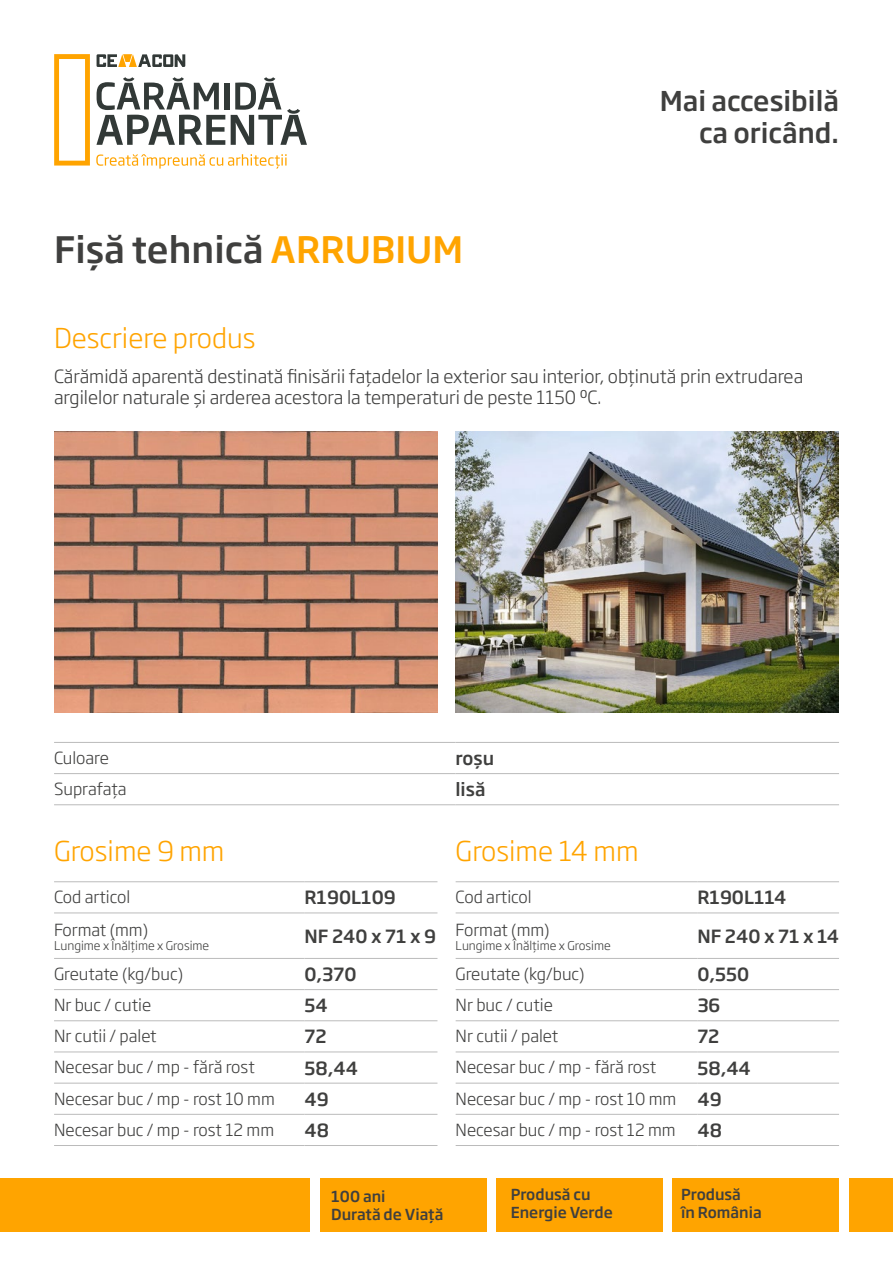
<style>
.page{position:relative;width:893px;height:1263px;background:#fff}
.page>*{position:absolute;margin:0;border:0;box-sizing:border-box;transform-origin:0 0}
.t1{font:500 36px "Soho Gothic Pro";color:#3f3f3e}
.t2{font:300 27px "Soho Gothic Pro";color:#ffa400}
.t3{font:500 27px/32.4px "Soho Gothic Pro";color:#3f3f3e;text-align:right}
.t4{font:300 18px/21.6px "Soho Gothic Pro";color:#3f3f3e}
.t5{font:500 18px "Soho Gothic Pro";color:#3f3f3e}
.t6{font:300 16.5px/31.2px "Soho Gothic Pro";color:#3f3f3e}
.t7{font:500 15px/18px "Soho Gothic Pro";color:#3f3f3e}
.t8{font:300 12px "Soho Gothic Pro";color:#3f3f3e}
.s1{color:#ffa400}
.s2{font-weight:500;font-size:18px}
</style>
<div class="page">
<div style="left:849px;top:1178px;width:44px;height:53px;background:#ffa400"></div>
<div style="left:497px;top:1178px;width:166px;height:53px;background:#ffa400"></div>
<div style="left:672px;top:1178px;width:167px;height:53px;background:#ffa400"></div>
<div style="left:320px;top:1178px;width:167px;height:53px;background:#ffa400"></div>
<div style="left:0;top:1178px;width:309px;height:53px;background:#ffa400"></div>
<svg style="left:97px;top:54px;width:88px;height:13px"></svg>
<div style="left:225px;top:83px;width:5px;height:26px;background:#323937"></div>
<svg style="left:96px;top:154px;width:191px;height:14px"></svg>
<svg style="left:54px;top:54px;width:36px;height:112px"></svg>
<svg style="left:96px;top:77px;width:129px;height:68px"></svg>
<svg style="left:231px;top:77px;width:76px;height:68px"></svg>
<img style="left:54px;top:432px;width:383px;height:280px">
<img style="left:455px;top:432px;width:384px;height:280px">
<hr style="left:54px;top:742px;width:401px;height:1px;background:#bbb">
<hr style="left:455px;top:742px;width:384px;height:1px;background:#bbb">
<hr style="left:54px;top:773px;width:401px;height:1px;background:#bbb">
<hr style="left:455px;top:773px;width:384px;height:1px;background:#bbb">
<hr style="left:54px;top:804px;width:401px;height:1px;background:#bbb">
<hr style="left:455px;top:804px;width:384px;height:1px;background:#bbb">
<hr style="left:54px;top:881px;width:250px;height:1px;background:#bbb">
<hr style="left:304px;top:881px;width:133px;height:1px;background:#bbb">
<hr style="left:54px;top:912px;width:250px;height:1px;background:#bbb">
<hr style="left:304px;top:912px;width:133px;height:1px;background:#bbb">
<hr style="left:54px;top:958px;width:250px;height:1px;background:#bbb">
<hr style="left:304px;top:958px;width:133px;height:1px;background:#bbb">
<hr style="left:54px;top:989px;width:250px;height:1px;background:#bbb">
<hr style="left:304px;top:989px;width:133px;height:1px;background:#bbb">
<hr style="left:54px;top:1020px;width:250px;height:1px;background:#bbb">
<hr style="left:304px;top:1020px;width:133px;height:1px;background:#bbb">
<hr style="left:54px;top:1051px;width:250px;height:1px;background:#bbb">
<hr style="left:304px;top:1051px;width:133px;height:1px;background:#bbb">
<hr style="left:54px;top:1083px;width:250px;height:1px;background:#bbb">
<hr style="left:304px;top:1083px;width:133px;height:1px;background:#bbb">
<hr style="left:54px;top:1114px;width:250px;height:1px;background:#bbb">
<hr style="left:304px;top:1114px;width:133px;height:1px;background:#bbb">
<hr style="left:54px;top:1145px;width:250px;height:1px;background:#bbb">
<hr style="left:304px;top:1145px;width:133px;height:1px;background:#bbb">
<hr style="left:456px;top:881px;width:241px;height:1px;background:#bbb">
<hr style="left:697px;top:881px;width:142px;height:1px;background:#bbb">
<hr style="left:456px;top:912px;width:241px;height:1px;background:#bbb">
<hr style="left:697px;top:912px;width:142px;height:1px;background:#bbb">
<hr style="left:456px;top:958px;width:241px;height:1px;background:#bbb">
<hr style="left:697px;top:958px;width:142px;height:1px;background:#bbb">
<hr style="left:456px;top:989px;width:241px;height:1px;background:#bbb">
<hr style="left:697px;top:989px;width:142px;height:1px;background:#bbb">
<hr style="left:456px;top:1020px;width:241px;height:1px;background:#bbb">
<hr style="left:697px;top:1020px;width:142px;height:1px;background:#bbb">
<hr style="left:456px;top:1051px;width:241px;height:1px;background:#bbb">
<hr style="left:697px;top:1051px;width:142px;height:1px;background:#bbb">
<hr style="left:456px;top:1083px;width:241px;height:1px;background:#bbb">
<hr style="left:697px;top:1083px;width:142px;height:1px;background:#bbb">
<hr style="left:456px;top:1114px;width:241px;height:1px;background:#bbb">
<hr style="left:697px;top:1114px;width:142px;height:1px;background:#bbb">
<hr style="left:456px;top:1145px;width:241px;height:1px;background:#bbb">
<hr style="left:697px;top:1145px;width:142px;height:1px;background:#bbb">
<h1 class="t1" style="left:54px;top:222px;width:411px">Fișă tehnică <span class="s1">ARRUBIUM</span></h1>
<h2 class="t2" style="left:54px;top:317px;width:203px">Descriere produs</h2>
<h2 class="t3" style="left:660px;top:83px;width:181px">Mai accesibilă ca oricând.</h2>
<p class="t4" style="left:54px;top:364px;width:751px">Cărămidă aparentă destinată finisării fațadelor la exterior sau interior, obținută prin extrudarea argilelor naturale și arderea acestora la temperaturi de peste 1150 ⁰C.</p>
<p class="t6" style="left:54px;top:741px;width:56px">Culoare</p>
<p class="t5" style="left:455px;top:744px;width:40px">roșu</p>
<p class="t6" style="left:54px;top:772px;width:74px">Suprafața</p>
<p class="t5" style="left:455px;top:775px;width:31px">lisă</p>
<h2 class="t2" style="left:54px;top:830px;width:172px">Grosime 9 mm</h2>
<h2 class="t2" style="left:456px;top:830px;width:184px">Grosime 14 mm</h2>
<p class="t6" style="left:54px;top:880px;width:78px">Cod articol</p>
<p class="t5" style="left:304px;top:883px;width:93px">R190L109</p>
<p class="t6" style="left:54px;top:913px;width:96px">Format (mm)</p>
<p class="t8" style="left:54px;top:936px;width:157px">Lungime x Înălțime x Grosime</p>
<p class="t5" style="left:304px;top:922px;width:133px">NF 240 x 71 x 9</p>
<p class="t6" style="left:54px;top:957px;width:131px">Greutate (kg/buc)</p>
<p class="t5" style="left:304px;top:960px;width:53px">0,370</p>
<p class="t6" style="left:54px;top:988px;width:99px">Nr buc / cutie</p>
<p class="t5" style="left:304px;top:991px;width:25px">54</p>
<p class="t6" style="left:54px;top:1019px;width:104px">Nr cutii / palet</p>
<p class="t5" style="left:304px;top:1023px;width:24px">72</p>
<p class="t6" style="left:54px;top:1051px;width:202px">Necesar buc / mp - fără rost</p>
<p class="t5" style="left:304px;top:1054px;width:55px">58,44</p>
<p class="t6" style="left:54px;top:1082px;width:222px">Necesar buc / mp - rost 10 mm</p>
<p class="t5" style="left:304px;top:1085px;width:26px">49</p>
<p class="t6" style="left:54px;top:1113px;width:222px">Necesar buc / mp - rost 12 mm</p>
<p class="t5" style="left:304px;top:1116px;width:26px">48</p>
<p class="t6" style="left:456px;top:880px;width:78px">Cod articol</p>
<p class="t5" style="left:697px;top:883px;width:91px">R190L114</p>
<p class="t6" style="left:456px;top:913px;width:96px">Format (mm)</p>
<p class="t8" style="left:456px;top:936px;width:157px">Lungime x Înălțime x Grosime</p>
<p class="t5" style="left:697px;top:922px;width:143px">NF 240 x 71 x 14</p>
<p class="t6" style="left:456px;top:957px;width:131px">Greutate (kg/buc)</p>
<p class="t5" style="left:697px;top:960px;width:53px">0,550</p>
<p class="t6" style="left:456px;top:988px;width:99px">Nr buc / cutie</p>
<p class="t5" style="left:697px;top:991px;width:25px">36</p>
<p class="t6" style="left:456px;top:1019px;width:104px">Nr cutii / palet</p>
<p class="t5" style="left:697px;top:1023px;width:24px">72</p>
<p class="t6" style="left:456px;top:1051px;width:202px">Necesar buc / mp - fără rost</p>
<p class="t5" style="left:697px;top:1054px;width:55px">58,44</p>
<p class="t6" style="left:456px;top:1082px;width:268px">Necesar buc / mp - rost 10 mm <span class="s2">49<br></span>Necesar buc / mp - rost 12 mm <span class="s2">48</span></p>
<p class="t7" style="left:331px;top:1186px;width:114px">100 ani<br>Durată de Viaţă</p>
<p class="t7" style="left:511px;top:1185px;width:104px">Produsă cu<br>Energie Verde</p>
<p class="t7" style="left:681px;top:1185px;width:82px">Produsă<br>în România</p>
</div>
